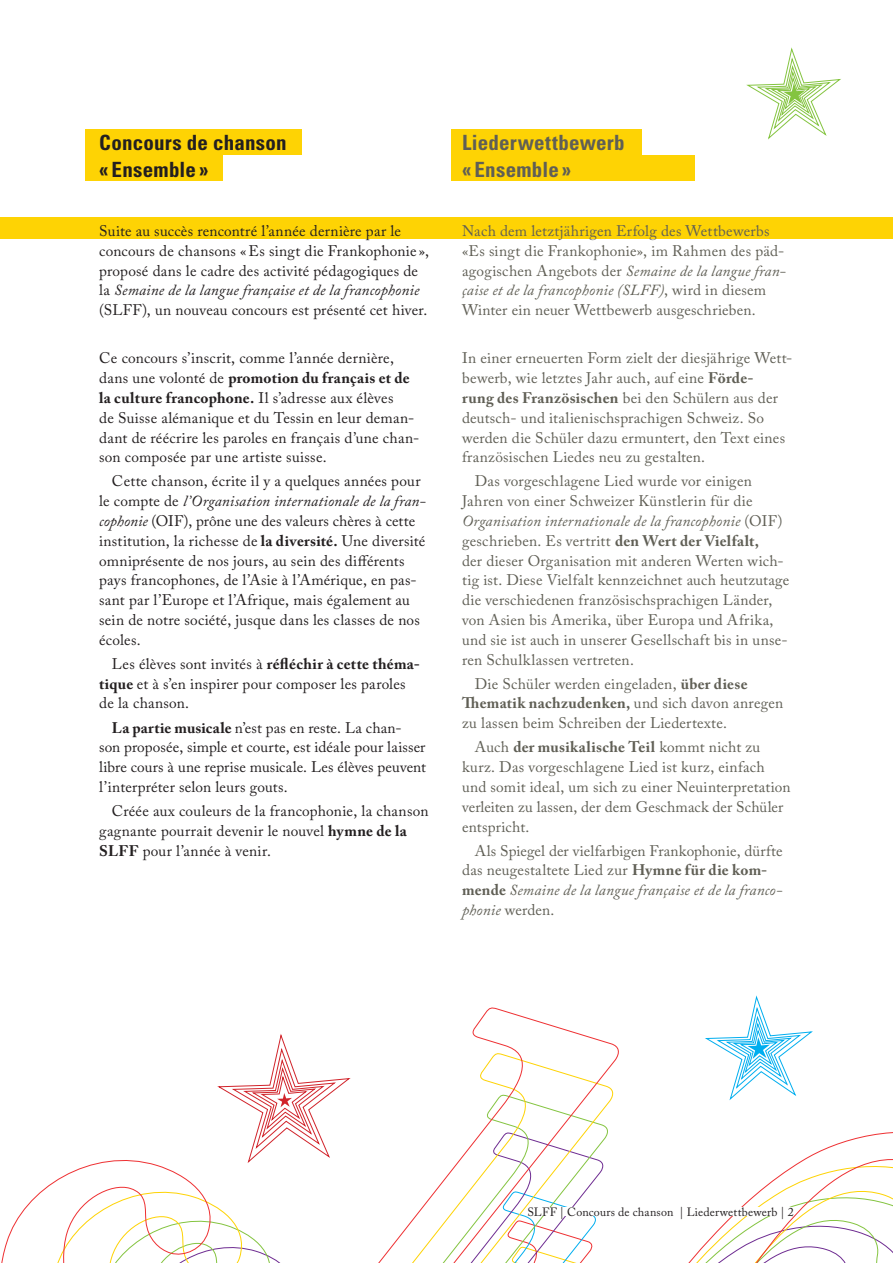
<style>
.page{position:relative;width:893px;height:1263px;background:#fff}
.page>*{position:absolute;margin:0;border:0;box-sizing:border-box;transform-origin:0 0}
.t1{font:700 condensed 21px/27px "Univers";letter-spacing:.01em;color:#231f20}
.t2{font:700 condensed 21px/27px "Univers";letter-spacing:.01em;color:#605f55}
.t3{font:15.3px/19.8px "Adobe Caslon Pro";letter-spacing:.015em;color:#605f55}
.t4{font:15.3px/19.8px "Adobe Caslon Pro";letter-spacing:.015em;color:#231f20}
.t5{font:12px "Adobe Caslon Pro";letter-spacing:.015em;color:#231f20}
.s1{font-style:italic}
.s2{font-weight:700}
</style>
<div class="page">
<svg style="left:1px;top:1007px;width:892px;height:256px"></svg>
<svg style="left:747px;top:49px;width:94px;height:90px"></svg>
<svg style="left:705px;top:997px;width:107px;height:103px"></svg>
<svg style="left:218px;top:1035px;width:132px;height:128px"></svg>
<div style="left:0;top:218px;width:893px;height:21px;background:#fed304"></div>
<div style="left:85px;top:130px;width:217px;height:25px;background:#fed304"></div>
<div style="left:85px;top:155px;width:138px;height:26px;background:#fed304"></div>
<div style="left:451px;top:130px;width:190px;height:25px;background:#fed304"></div>
<div style="left:451px;top:155px;width:243px;height:26px;background:#fed304"></div>
<div style="left:527px;top:1207px;width:267px;height:9px;background:#fff"></div>
<h1 class="t1" style="left:99px;top:129px;width:189px">Concours de chanson « Ensemble »</h1>
<p class="t4" style="left:99px;top:221px;width:331px">Suite au succès rencontré l’année dernière par le concours de chansons «Es singt die Frankophonie », proposé dans le cadre des activité pédagogiques de la <span class="s1">Semaine de la langue française et de la francophonie </span>(SLFF), un nouveau concours est présenté cet hiver.</p>
<p class="t4" style="left:99px;top:348px;width:322px">Ce concours s’inscrit, comme l’année dernière, dans une volonté de <span class="s2">promotion du français et de la culture francophone.</span> Il s’adresse aux élèves<br>de Suisse alémanique et du Tessin en leur deman&shy;dant de réécrire les paroles en français d’une chan&shy;son composée par une artiste suisse.</p>
<p class="t4" style="left:99px;top:471px;width:328px;text-indent:13px">Cette chanson, écrite il y a quelques années pour le compte de <span class="s1">l’Organisation internationale de la fran&shy;cophonie</span> (OIF), prône une des valeurs chères à cette institution, la richesse de <span class="s2">la diversité.</span> Une diversité omniprésente de nos jours, au sein des différents pays francophones, de l’Asie à l’Amérique, en pas&shy;sant par l’Europe et l’Afrique, mais également au sein de notre société, jusque dans les classes de nos écoles.</p>
<p class="t4" style="left:99px;top:654px;width:322px;text-indent:13px">Les élèves sont invités à <span class="s2">réfléchir à cette théma&shy;tique</span> et à s’en inspirer pour composer les paroles de la chanson.</p>
<p class="t4" style="left:99px;top:717px;width:328px;text-indent:13px"><span class="s2">La partie musicale</span> n’est pas en reste. La chan&shy;son proposée, simple et courte, est idéale pour laisser libre cours à une reprise musicale. Les élèves peuvent l’interpréter selon leurs gouts.</p>
<p class="t4" style="left:99px;top:801px;width:331px;text-indent:13px">Créée aux couleurs de la francophonie, la chanson gagnante pourrait devenir le nouvel <span class="s2">hymne de la<br>SLFF</span> pour l’année à venir.</p>
<h1 class="t2" style="left:462px;top:129px;width:164px">Liederwettbewerb « Ensemble »</h1>
<p class="t3" style="left:462px;top:221px;width:325px">Nach dem letztjährigen Erfolg des Wettbewerbs «Es singt die Frankophonie», im Rahmen des päd&shy;agogischen Angebots der <span class="s1">Semaine de la langue fran&shy;çaise et de la francophonie (SLFF)</span>, wird in diesem Winter ein neuer Wettbewerb ausgeschrieben.</p>
<p class="t3" style="left:462px;top:348px;width:332px">In einer erneuerten Form zielt der diesjährige Wett&shy;bewerb, wie letztes Jahr auch, auf eine <span class="s2">Förde-<br>rung des Französischen</span> bei den Schülern aus der deutsch- und italienischsprachigen Schweiz. So werden die Schüler dazu ermuntert, den Text eines französischen Liedes neu zu gestalten.</p>
<p class="t3" style="left:462px;top:471px;width:329px;text-indent:13px">Das vorgeschlagene Lied wurde vor einigen Jahren von einer Schweizer Künstlerin für die <span class="s1">Organisation internationale de la francophonie</span> (OIF) geschrieben. Es vertritt <span class="s2">den Wert der Vielfalt,<br></span>der dieser Organisation mit anderen Werten wich&shy;tig ist. Diese Vielfalt kennzeichnet auch heutzutage die verschiedenen französischsprachigen Länder, von Asien bis Amerika, über Europa und Afrika, und sie ist auch in unserer Gesellschaft bis in unse&shy;ren Schulklassen vertreten.</p>
<p class="t3" style="left:462px;top:673px;width:323px;text-indent:13px">Die Schüler werden eingeladen, <span class="s2">über diese<br>Thematik nachzudenken,</span> und sich davon anregen zu lassen beim Schreiben der Liedertexte.</p>
<p class="t3" style="left:462px;top:737px;width:330px;text-indent:13px">Auch <span class="s2">der musikalische Teil</span> kommt nicht zu kurz. Das vorgeschlagene Lied ist kurz, einfach und somit ideal, um sich zu einer Neuinterpretation verleiten zu lassen, der dem Geschmack der Schüler entspricht.</p>
<p class="t3" style="left:462px;top:840px;width:322px;text-indent:13px">Als Spiegel der vielfarbigen Frankophonie, dürfte das neugestaltete Lied zur <span class="s2">Hymne für die kom&shy;mende</span> <span class="s1">Semaine de la langue française et de la franco&shy;phonie</span> werden.</p>
<p class="t5" style="left:527px;top:1205px;width:268px">SLFF | Concours de chanson | Liederwettbewerb | 2</p>
</div>
